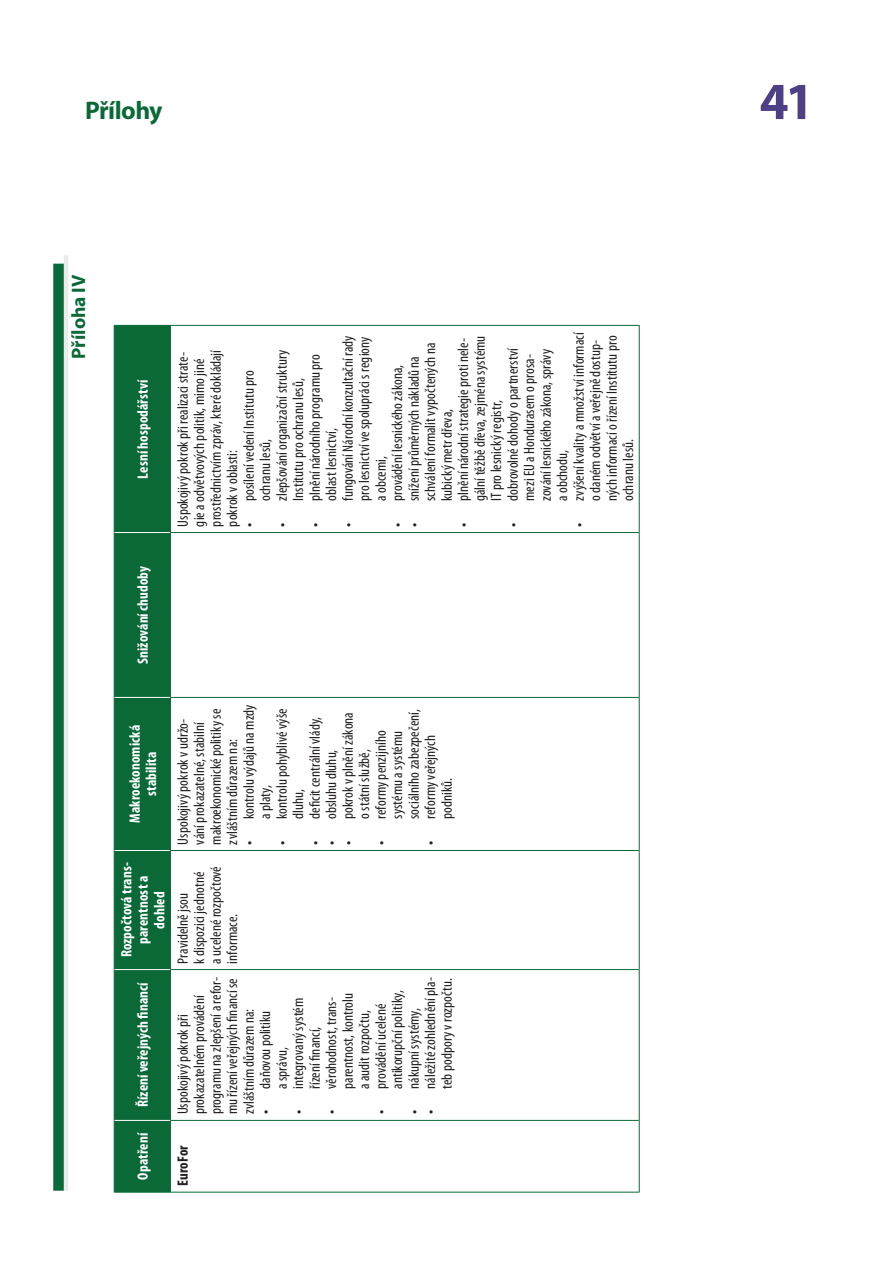
<style>
.page{position:relative;width:893px;height:1263px;background:#fff}
.page>*{position:absolute;margin:0;border:0;box-sizing:border-box;transform-origin:0 0}
.t1{font:700 52.5px "Myriad Pro";color:#4f4085}
.t2{font:700 25.5px "Myriad Pro";letter-spacing:-.025em;color:#0b6938}
.I_01_-_ANN_NUMERO{font:700 19.5px "Myriad Pro";letter-spacing:-.005em;color:#0b6938}
.J_01_-_ANN_REGULAR_G{font:condensed 15px/16.5px "Myriad Pro";letter-spacing:.005em;color:#231f20}
.J_03_-_ANN_BOLD_CENT{font:700 condensed 15px/16.5px "Myriad Pro";letter-spacing:.005em;color:#fff;text-align:center}
.J_05_-_ANN_BOLD_GAUC{font:700 condensed 15px "Myriad Pro";letter-spacing:.005em;color:#231f20}
.s1{font-stretch:normal}
</style>
<div class="page">
<hr style="left:64px;top:255px;width:4px;height:936px;background:#ebebeb">
<div style="left:115px;top:326px;width:55px;height:866px;background:#0b6938"></div>
<hr style="left:114px;top:1120px;width:1px;height:72px;background:#0b6938">
<hr style="left:115px;top:1192px;width:55px;height:1px;background:#0b6938">
<hr style="left:114px;top:969px;width:1px;height:151px;background:#0b6938">
<hr style="left:114px;top:850px;width:1px;height:119px;background:#0b6938">
<hr style="left:114px;top:697px;width:1px;height:153px;background:#0b6938">
<hr style="left:114px;top:532px;width:1px;height:165px;background:#0b6938">
<hr style="left:114px;top:325px;width:1px;height:207px;background:#0b6938">
<hr style="left:115px;top:325px;width:55px;height:1px;background:#0b6938">
<hr style="left:170px;top:1120px;width:1px;height:72px;background:#0b6938">
<hr style="left:170px;top:969px;width:1px;height:151px;background:#0b6938">
<hr style="left:170px;top:850px;width:1px;height:119px;background:#0b6938">
<hr style="left:170px;top:697px;width:1px;height:153px;background:#0b6938">
<hr style="left:170px;top:532px;width:1px;height:165px;background:#0b6938">
<hr style="left:170px;top:325px;width:1px;height:207px;background:#0b6938">
<hr style="left:171px;top:1192px;width:468px;height:1px;background:#0b6938">
<hr style="left:171px;top:1120px;width:468px;height:1px;background:#0b6938">
<hr style="left:171px;top:969px;width:468px;height:1px;background:#0b6938">
<hr style="left:171px;top:850px;width:468px;height:1px;background:#0b6938">
<hr style="left:171px;top:697px;width:468px;height:1px;background:#0b6938">
<hr style="left:171px;top:532px;width:468px;height:1px;background:#0b6938">
<hr style="left:171px;top:325px;width:468px;height:1px;background:#0b6938">
<hr style="left:639px;top:1120px;width:1px;height:72px;background:#0b6938">
<hr style="left:639px;top:969px;width:1px;height:151px;background:#0b6938">
<hr style="left:639px;top:850px;width:1px;height:119px;background:#0b6938">
<hr style="left:639px;top:697px;width:1px;height:153px;background:#0b6938">
<hr style="left:639px;top:532px;width:1px;height:165px;background:#0b6938">
<hr style="left:639px;top:325px;width:1px;height:207px;background:#0b6938">
<hr style="left:115px;top:1120px;width:55px;height:1px;background:#fff">
<hr style="left:115px;top:969px;width:55px;height:1px;background:#fff">
<hr style="left:115px;top:850px;width:55px;height:1px;background:#fff">
<hr style="left:115px;top:697px;width:55px;height:1px;background:#fff">
<hr style="left:115px;top:532px;width:55px;height:1px;background:#fff">
<div style="left:53px;top:264px;width:11px;height:927px;background:#0b6938"></div>
<h2 class="t2" style="left:85px;top:94px;width:79px">Přílohy</h2>
<p class="I_01_-_ANN_NUMERO" style="left:66px;top:359px;width:86px;rotate:-90deg">Příloha IV</p>
<p class="J_03_-_ANN_BOLD_CENT" style="left:135px;top:478px;width:101px;rotate:-90deg">Lesní hospodářství</p>
<p class="J_03_-_ANN_BOLD_CENT" style="left:135px;top:664px;width:100px;rotate:-90deg">Snižování chudoby</p>
<p class="J_01_-_ANN_REGULAR_G" style="left:571px;top:501px;width:170px;text-indent:-26px;rotate:-90deg"><span class="s1">•</span> zvýšení kvality a množství informací odaném odvětví aveřejně dostup&shy;ných informací ořízení Institutu pro ochranu lesů.</p>
<p class="J_01_-_ANN_REGULAR_G" style="left:340px;top:501px;width:167px;text-align:justify;text-indent:-26px;rotate:-90deg"><span class="s1">•</span> fungování Národní konzultační rady pro lesnictví ve spolupráci s regiony aobcemi,</p>
<p class="J_01_-_ANN_REGULAR_G" style="left:406px;top:501px;width:160px;text-indent:-26px;rotate:-90deg"><span class="s1">•</span> snížení průměrných nákladů na schválení formalit vypočtených na kubický metr dřeva,</p>
<p class="J_01_-_ANN_REGULAR_G" style="left:455px;top:501px;width:167px;text-indent:-26px;rotate:-90deg"><span class="s1">•</span> plnění národní strategie proti nele&shy;gální těžbě dřeva, zejména systému<br>IT pro lesnický registr,</p>
<p class="J_01_-_ANN_REGULAR_G" style="left:505px;top:501px;width:155px;text-indent:-26px;rotate:-90deg"><span class="s1">•</span> dobrovolné dohody opartnerství mezi EU a Hondurasem oprosa&shy;zování lesnického zákona, správy aobchodu,</p>
<p class="J_01_-_ANN_REGULAR_G" style="left:175px;top:526px;width:179px;rotate:-90deg">Uspokojivý pokrok při realizaci strate&shy;gie aodvětvových politik, mimo jiné prostřednictvím zpráv, které dokládají pokrok voblasti:</p>
<p class="J_01_-_ANN_REGULAR_G" style="left:274px;top:526px;width:178px;text-align:center;rotate:-90deg"><span class="s1">•</span> zlepšování organizační struktury<br>Institutu pro ochranu lesů,</p>
<p class="J_01_-_ANN_REGULAR_G" style="left:307px;top:501px;width:148px;text-indent:-26px;rotate:-90deg"><span class="s1">•</span> plnění národního programu pro oblast lesnictví,</p>
<p class="J_01_-_ANN_REGULAR_G" style="left:389px;top:526px;width:163px;rotate:-90deg"><span class="s1">•</span> provádění lesnického zákona,</p>
<p class="J_01_-_ANN_REGULAR_G" style="left:241px;top:501px;width:132px;text-indent:-26px;rotate:-90deg"><span class="s1">•</span> posílení vedení Institutu pro ochranu lesů,</p>
<p class="J_03_-_ANN_BOLD_CENT" style="left:127px;top:823px;width:99px;rotate:-90deg">Makroekonomická stabilita</p>
<p class="J_03_-_ANN_BOLD_CENT" style="left:118px;top:957px;width:96px;rotate:-90deg">Rozpočtová trans&shy;parentnost a</p>
<p class="J_03_-_ANN_BOLD_CENT" style="left:151px;top:928px;width:38px;rotate:-90deg">dohled</p>
<p class="J_03_-_ANN_BOLD_CENT" style="left:135px;top:1107px;width:126px;rotate:-90deg">Řízení veřejných financí</p>
<p class="J_03_-_ANN_BOLD_CENT" style="left:135px;top:1179px;width:49px;rotate:-90deg">Opatření</p>
<p class="J_01_-_ANN_REGULAR_G" style="left:175px;top:844px;width:137px;rotate:-90deg">Uspokojivý pokrok vudržo&shy;vání prokazatelné, stabilní makroekonomické politiky se zvláštním důrazem na:</p>
<p class="J_01_-_ANN_REGULAR_G" style="left:241px;top:819px;width:116px;text-indent:-26px;rotate:-90deg"><span class="s1">•</span> kontrolu výdajů na mzdy aplaty,</p>
<p class="J_01_-_ANN_REGULAR_G" style="left:274px;top:819px;width:112px;text-indent:-26px;rotate:-90deg"><span class="s1">•</span> kontrolu pohyblivé výše dluhu,</p>
<p class="J_01_-_ANN_REGULAR_G" style="left:307px;top:844px;width:129px;rotate:-90deg"><span class="s1">•</span> deficit centrální vlády,</p>
<p class="J_01_-_ANN_REGULAR_G" style="left:340px;top:819px;width:108px;text-indent:-26px;rotate:-90deg"><span class="s1">•</span> pokrok vplnění zákona ostátní službě,</p>
<p class="J_01_-_ANN_REGULAR_G" style="left:373px;top:819px;width:111px;text-indent:-26px;rotate:-90deg"><span class="s1">•</span> reformy penzijního systému asystému sociálního zabezpečení,</p>
<p class="J_01_-_ANN_REGULAR_G" style="left:422px;top:819px;width:85px;text-indent:-26px;rotate:-90deg"><span class="s1">•</span> reformy veřejných podniků.</p>
<p class="J_01_-_ANN_REGULAR_G" style="left:323px;top:844px;width:96px;rotate:-90deg"><span class="s1">•</span> obsluhu dluhu,</p>
<p class="J_01_-_ANN_REGULAR_G" style="left:175px;top:963px;width:99px;rotate:-90deg">Pravidelně jsou kdispozici jednotné aucelené rozpočtové informace.</p>
<p class="J_01_-_ANN_REGULAR_G" style="left:422px;top:1114px;width:139px;text-align:right;rotate:-90deg"><span class="s1">•</span> náležité zohlednění pla&shy;teb podpory vrozpočtu.</p>
<p class="J_01_-_ANN_REGULAR_G" style="left:175px;top:1114px;width:139px;rotate:-90deg">Uspokojivý pokrok při prokazatelném provádění programu na zlepšení arefor&shy;mu řízení veřejných financí se zvláštním důrazem na:</p>
<p class="J_01_-_ANN_REGULAR_G" style="left:290px;top:1114px;width:118px;text-align:center;rotate:-90deg"><span class="s1">•</span> integrovaný systém řízení financí,</p>
<p class="J_01_-_ANN_REGULAR_G" style="left:323px;top:1089px;width:98px;text-indent:-26px;rotate:-90deg"><span class="s1">•</span> věrohodnost, trans&shy;parentnost, kontrolu aaudit rozpočtu,</p>
<p class="J_01_-_ANN_REGULAR_G" style="left:373px;top:1089px;width:100px;text-indent:-26px;rotate:-90deg"><span class="s1">•</span> provádění ucelené antikorupční politiky,</p>
<p class="J_01_-_ANN_REGULAR_G" style="left:406px;top:1114px;width:108px;rotate:-90deg"><span class="s1">•</span> nákupní systémy,</p>
<p class="J_01_-_ANN_REGULAR_G" style="left:257px;top:1089px;width:80px;text-indent:-26px;rotate:-90deg"><span class="s1">•</span> daňovou politiku asprávu,</p>
<p class="J_05_-_ANN_BOLD_GAUC" style="left:174px;top:1186px;width:42px;rotate:-90deg">EuroFor</p>
<h1 class="t1" style="left:759px;top:67px;width:56px">41</h1>
</div>
